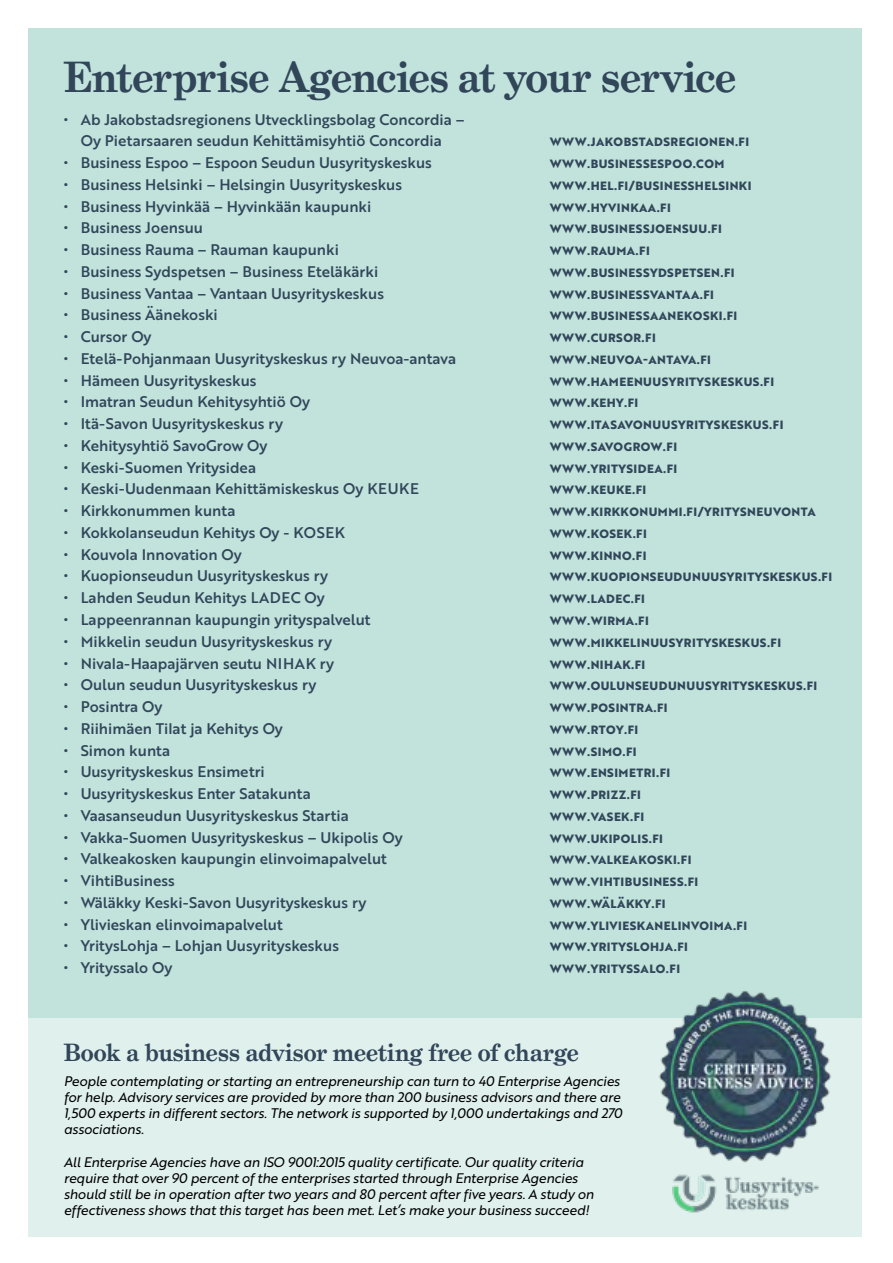
<style>
.page{position:relative;width:893px;height:1263px;background:#fff}
.page>*{position:absolute;margin:0;border:0;box-sizing:border-box;transform-origin:0 0}
._1__h1_Takakansi{font:700 42px "Grad";letter-spacing:-.005em;color:#32465a}
._1_-_H2__Grad_18__vihrea{font:700 24px "Grad";letter-spacing:.005em;color:#32465a}
.t1{font:15px/21.8px "Brother 1816 Medium";color:#32465a;text-align:center}
._2_-_INGRESSI{font:13.5px/16.2px "Brother 1816 Regular Italic";letter-spacing:-.015em;color:#000}
.t2{font:700 11.7px "Brother 1816 Extra";letter-spacing:.04em;color:#32465a}
</style>
<div class="page">
<div style="left:29px;top:28px;width:833px;height:998px;background:#c1e3dc"></div>
<div style="left:29px;top:1018px;width:833px;height:219px;background:#e0f1ed"></div>
<img style="left:672px;top:1174px;width:147px;height:39px">
<img style="left:659px;top:991px;width:172px;height:172px">
<p class="_1__h1_Takakansi" style="left:64px;top:51px;width:674px">Enterprise Agencies at your service</p>
<p class="t1" style="left:64px;top:108px;width:402px">• Ab Jakobstadsregionens Utvecklingsbolag Concordia –<br>Oy Pietarsaaren seudun Kehittämisyhtiö Concordia</p>
<p class="t2" style="left:550px;top:133px;width:201px">WWW.JAKOBSTADSREGIONEN.FI</p>
<p class="t1" style="left:64px;top:151px;width:370px">• Business Espoo – Espoon Seudun Uusyrityskeskus</p>
<p class="t2" style="left:550px;top:155px;width:176px">WWW.BUSINESSESPOO.COM</p>
<p class="t1" style="left:64px;top:173px;width:340px">• Business Helsinki – Helsingin Uusyrityskeskus</p>
<p class="t2" style="left:550px;top:177px;width:203px">WWW.HEL.FI/BUSINESSHELSINKI</p>
<p class="t1" style="left:64px;top:195px;width:309px">• Business Hyvinkää – Hyvinkään kaupunki</p>
<p class="t2" style="left:550px;top:198px;width:123px">WWW.HYVINKAA.FI</p>
<p class="t1" style="left:64px;top:217px;width:141px">• Business Joensuu</p>
<p class="t2" style="left:550px;top:220px;width:174px">WWW.BUSINESSJOENSUU.FI</p>
<p class="t1" style="left:64px;top:238px;width:277px">• Business Rauma – Rauman kaupunki</p>
<p class="t2" style="left:550px;top:242px;width:101px">WWW.RAUMA.FI</p>
<p class="t1" style="left:64px;top:260px;width:316px">• Business Sydspetsen – Business Eteläkärki</p>
<p class="t2" style="left:550px;top:264px;width:186px">WWW.BUSINESSYDSPETSEN.FI</p>
<p class="t1" style="left:64px;top:282px;width:322px">• Business Vantaa – Vantaan Uusyrityskeskus</p>
<p class="t2" style="left:550px;top:285px;width:166px">WWW.BUSINESSVANTAA.FI</p>
<p class="t1" style="left:64px;top:304px;width:156px">• Business Äänekoski</p>
<p class="t2" style="left:550px;top:307px;width:189px">WWW.BUSINESSAANEKOSKI.FI</p>
<p class="t1" style="left:64px;top:325px;width:89px">• Cursor Oy</p>
<p class="t2" style="left:550px;top:329px;width:107px">WWW.CURSOR.FI</p>
<p class="t1" style="left:64px;top:347px;width:394px">• Etelä-Pohjanmaan Uusyrityskeskus ry Neuvoa-antava</p>
<p class="t2" style="left:550px;top:351px;width:163px">WWW.NEUVOA-ANTAVA.FI</p>
<p class="t1" style="left:64px;top:369px;width:194px">• Hämeen Uusyrityskeskus</p>
<p class="t2" style="left:550px;top:372px;width:226px">WWW.HAMEENUUSYRITYSKESKUS.FI</p>
<p class="t1" style="left:64px;top:391px;width:248px">• Imatran Seudun Kehitysyhtiö Oy</p>
<p class="t2" style="left:550px;top:394px;width:90px">WWW.KEHY.FI</p>
<p class="t1" style="left:64px;top:412px;width:221px">• Itä-Savon Uusyrityskeskus ry</p>
<p class="t2" style="left:550px;top:416px;width:235px">WWW.ITASAVONUUSYRITYSKESKUS.FI</p>
<p class="t1" style="left:64px;top:434px;width:205px">• Kehitysyhtiö SavoGrow Oy</p>
<p class="t2" style="left:550px;top:438px;width:129px">WWW.SAVOGROW.FI</p>
<p class="t1" style="left:64px;top:456px;width:194px">• Keski-Suomen Yritysidea</p>
<p class="t2" style="left:550px;top:459px;width:129px">WWW.YRITYSIDEA.FI</p>
<p class="t1" style="left:64px;top:478px;width:357px">• Keski-Uudenmaan Kehittämiskeskus Oy KEUKE</p>
<p class="t2" style="left:550px;top:481px;width:98px">WWW.KEUKE.FI</p>
<p class="t1" style="left:64px;top:499px;width:173px">• Kirkkonummen kunta</p>
<p class="t2" style="left:550px;top:503px;width:267px">WWW.KIRKKONUMMI.FI/YRITYSNEUVONTA</p>
<p class="t1" style="left:64px;top:521px;width:283px">• Kokkolanseudun Kehitys Oy - KOSEK</p>
<p class="t2" style="left:550px;top:525px;width:99px">WWW.KOSEK.FI</p>
<p class="t1" style="left:64px;top:543px;width:179px">• Kouvola Innovation Oy</p>
<p class="t2" style="left:550px;top:546px;width:98px">WWW.KINNO.FI</p>
<p class="t1" style="left:64px;top:565px;width:266px">• Kuopionseudun Uusyrityskeskus ry</p>
<p class="t2" style="left:550px;top:568px;width:284px">WWW.KUOPIONSEUDUNUUSYRITYSKESKUS.FI</p>
<p class="t1" style="left:64px;top:586px;width:263px">• Lahden Seudun Kehitys LADEC Oy</p>
<p class="t2" style="left:550px;top:590px;width:97px">WWW.LADEC.FI</p>
<p class="t1" style="left:64px;top:608px;width:308px">• Lappeenrannan kaupungin yrityspalvelut</p>
<p class="t2" style="left:550px;top:612px;width:101px">WWW.WIRMA.FI</p>
<p class="t1" style="left:64px;top:630px;width:270px">• Mikkelin seudun Uusyrityskeskus ry</p>
<p class="t2" style="left:550px;top:633px;width:233px">WWW.MIKKELINUUSYRITYSKESKUS.FI</p>
<p class="t1" style="left:64px;top:652px;width:272px">• Nivala-Haapajärven seutu NIHAK ry</p>
<p class="t2" style="left:550px;top:655px;width:97px">WWW.NIHAK.FI</p>
<p class="t1" style="left:64px;top:673px;width:254px">• Oulun seudun Uusyrityskeskus ry</p>
<p class="t2" style="left:550px;top:677px;width:269px">WWW.OULUNSEUDUNUUSYRITYSKESKUS.FI</p>
<p class="t1" style="left:64px;top:695px;width:100px">• Posintra Oy</p>
<p class="t2" style="left:550px;top:699px;width:119px">WWW.POSINTRA.FI</p>
<p class="t1" style="left:64px;top:717px;width:221px">• Riihimäen Tilat ja Kehitys Oy</p>
<p class="t2" style="left:550px;top:720px;width:90px">WWW.RTOY.FI</p>
<p class="t1" style="left:64px;top:739px;width:108px">• Simon kunta</p>
<p class="t2" style="left:550px;top:742px;width:88px">WWW.SIMO.FI</p>
<p class="t1" style="left:64px;top:760px;width:203px">• Uusyrityskeskus Ensimetri</p>
<p class="t2" style="left:550px;top:764px;width:122px">WWW.ENSIMETRI.FI</p>
<p class="t1" style="left:64px;top:782px;width:248px">• Uusyrityskeskus Enter Satakunta</p>
<p class="t2" style="left:550px;top:786px;width:93px">WWW.PRIZZ.FI</p>
<p class="t1" style="left:64px;top:804px;width:286px">• Vaasanseudun Uusyrityskeskus Startia</p>
<p class="t2" style="left:550px;top:807px;width:96px">WWW.VASEK.FI</p>
<p class="t1" style="left:64px;top:826px;width:340px">• Vakka-Suomen Uusyrityskeskus – Ukipolis Oy</p>
<p class="t2" style="left:550px;top:829px;width:115px">WWW.UKIPOLIS.FI</p>
<p class="t1" style="left:64px;top:847px;width:325px">• Valkeakosken kaupungin elinvoimapalvelut</p>
<p class="t2" style="left:550px;top:851px;width:143px">WWW.VALKEAKOSKI.FI</p>
<p class="t1" style="left:64px;top:869px;width:113px">• VihtiBusiness</p>
<p class="t2" style="left:550px;top:873px;width:150px">WWW.VIHTIBUSINESS.FI</p>
<p class="t1" style="left:64px;top:891px;width:304px">• Wäläkky Keski-Savon Uusyrityskeskus ry</p>
<p class="t2" style="left:550px;top:894px;width:117px">WWW.WÄLÄKKY.FI</p>
<p class="t1" style="left:64px;top:913px;width:220px">• Ylivieskan elinvoimapalvelut</p>
<p class="t2" style="left:550px;top:916px;width:199px">WWW.YLIVIESKANELINVOIMA.FI</p>
<p class="t1" style="left:64px;top:934px;width:277px">• YritysLohja – Lohjan Uusyrityskeskus</p>
<p class="t2" style="left:550px;top:938px;width:140px">WWW.YRITYSLOHJA.FI</p>
<p class="t1" style="left:64px;top:956px;width:110px">• Yrityssalo Oy</p>
<p class="t2" style="left:550px;top:960px;width:132px">WWW.YRITYSSALO.FI</p>
<h2 class="_1_-_H2__Grad_18__vihrea" style="left:64px;top:1037px;width:517px">Book a business advisor meeting free of charge</h2>
<p class="_2_-_INGRESSI" style="left:64px;top:1072px;width:560px">People contemplating or starting an entrepreneurship can turn to 40 Enterprise Agencies for help. Advisory services are provided by more than 200 business advisors and there are 1,500 experts in different sectors. The network is supported by 1,000 undertakings and 270 associations.</p>
<p class="_2_-_INGRESSI" style="left:64px;top:1153px;width:532px">All Enterprise Agencies have an ISO 9001:2015 quality certificate. Our quality criteria require that over 90 percent of the enterprises started through Enterprise Agencies should still be in operation after two years and 80 percent after five years. A study on effectiveness shows that this target has been met. Let’s make your business succeed!</p>
</div>
